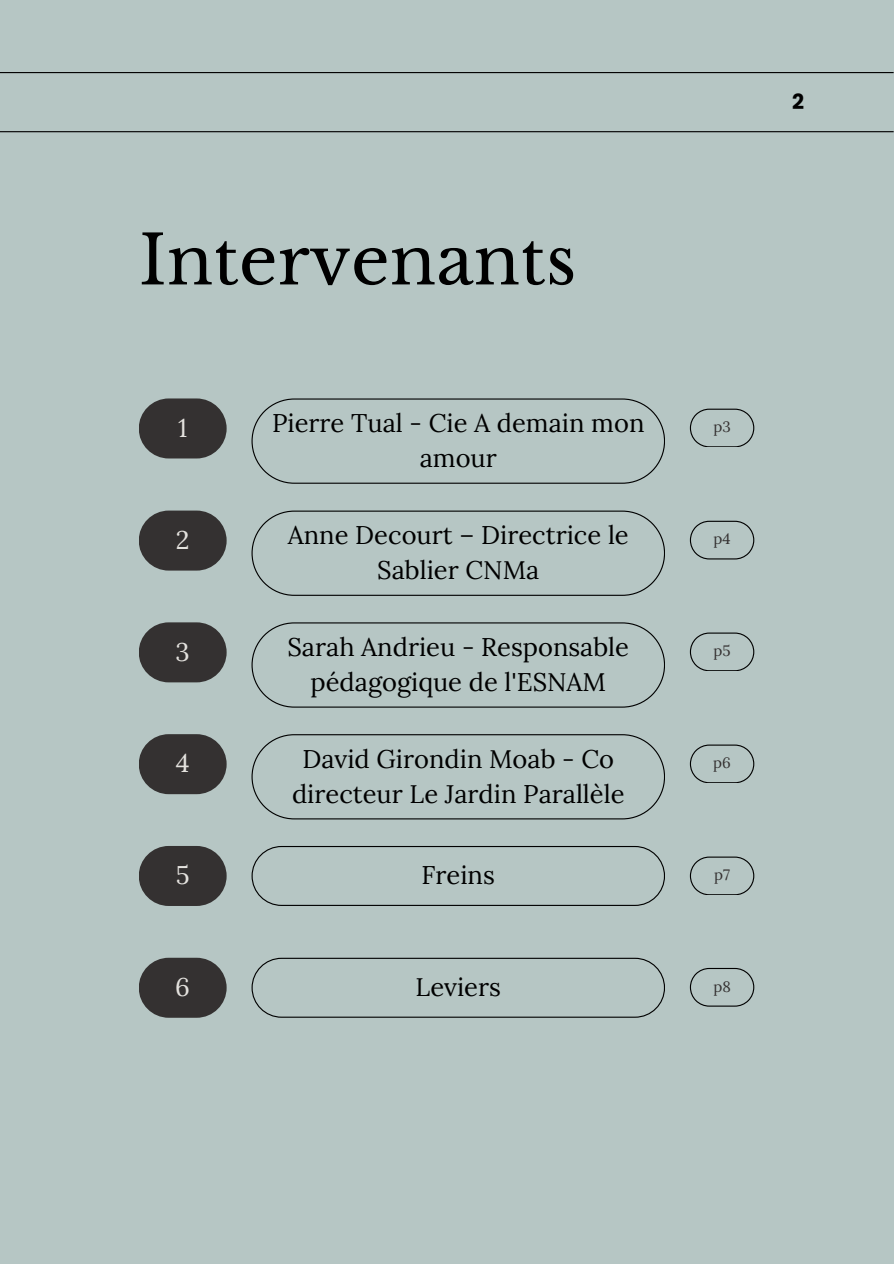
<style>
.page{position:relative;width:894px;height:1264px;background:#fff}
.page>*{position:absolute;margin:0;border:0;box-sizing:border-box;transform-origin:0 0}
.t1{font:67.5px "Libre Baskerville";color:#000}
.t2{font:25.5px/34.8px "Lora";color:#000;text-align:center}
.t3{font:25.5px "Lora";color:#e4e2de}
.t4{font:700 21px "Poppins";color:#000}
.t5{font:15px "Lora";color:#343131}
</style>
<div class="page">
<div style="left:0;top:0;width:893px;height:1263px;background:#b6c6c4"></div>
<div style="left:139px;top:398px;width:87px;height:60px;background:#343131;border-radius:30px"></div>
<div style="left:139px;top:510px;width:87px;height:60px;background:#343131;border-radius:30px"></div>
<div style="left:139px;top:622px;width:87px;height:60px;background:#343131;border-radius:30px"></div>
<div style="left:139px;top:734px;width:87px;height:60px;background:#343131;border-radius:30px"></div>
<svg style="left:251px;top:398px;width:413px;height:86px"></svg>
<svg style="left:251px;top:510px;width:413px;height:86px"></svg>
<svg style="left:251px;top:622px;width:413px;height:85px"></svg>
<svg style="left:251px;top:734px;width:413px;height:85px"></svg>
<div style="left:139px;top:846px;width:87px;height:60px;background:#343131;border-radius:30px"></div>
<div style="left:139px;top:957px;width:87px;height:60px;background:#343131;border-radius:30px"></div>
<svg style="left:251px;top:846px;width:413px;height:59px"></svg>
<svg style="left:251px;top:957px;width:413px;height:60px"></svg>
<svg style="left:689px;top:408px;width:64px;height:39px"></svg>
<svg style="left:689px;top:520px;width:64px;height:39px"></svg>
<svg style="left:689px;top:632px;width:64px;height:38px"></svg>
<svg style="left:689px;top:744px;width:64px;height:38px"></svg>
<svg style="left:689px;top:856px;width:64px;height:38px"></svg>
<svg style="left:689px;top:967px;width:64px;height:39px"></svg>
<hr style="left:0;top:131px;width:893px;height:1px;background:#000">
<hr style="left:0;top:72px;width:893px;height:1px;background:#000">
<h2 class="t1" style="left:139px;top:219px;width:439px">Intervenants</h2>
<p class="t3" style="left:178px;top:411px;width:11px">1</p>
<p class="t2" style="left:272px;top:405px;width:374px">Pierre Tual - Cie A demain mon amour</p>
<h1 class="t3" style="left:176px;top:523px;width:15px">2</h1>
<p class="t2" style="left:288px;top:517px;width:342px">Anne Decourt – Directrice le<br>Sablier CNMa</p>
<p class="t3" style="left:175px;top:635px;width:16px">3</p>
<p class="t2" style="left:287px;top:629px;width:343px">Sarah Andrieu - Responsable pédagogique de l'ESNAM</p>
<p class="t3" style="left:176px;top:746px;width:15px">4</p>
<h2 class="t2" style="left:292px;top:741px;width:334px">David Girondin Moab - Co directeur Le Jardin Parallèle</h2>
<h2 class="t3" style="left:176px;top:858px;width:15px">5</h2>
<h2 class="t2" style="left:421px;top:857px;width:75px">Freins</h2>
<h2 class="t3" style="left:175px;top:970px;width:16px">6</h2>
<h2 class="t2" style="left:415px;top:969px;width:87px">Leviers</h2>
<p class="t4" style="left:792px;top:87px;width:13px">2</p>
<p class="t5" style="left:713px;top:417px;width:19px">p3</p>
<p class="t5" style="left:713px;top:529px;width:19px">p4</p>
<p class="t5" style="left:713px;top:641px;width:19px">p5</p>
<p class="t5" style="left:713px;top:753px;width:19px">p6</p>
<p class="t5" style="left:714px;top:865px;width:17px">p7</p>
<p class="t5" style="left:713px;top:976px;width:19px">p8</p>
</div>
